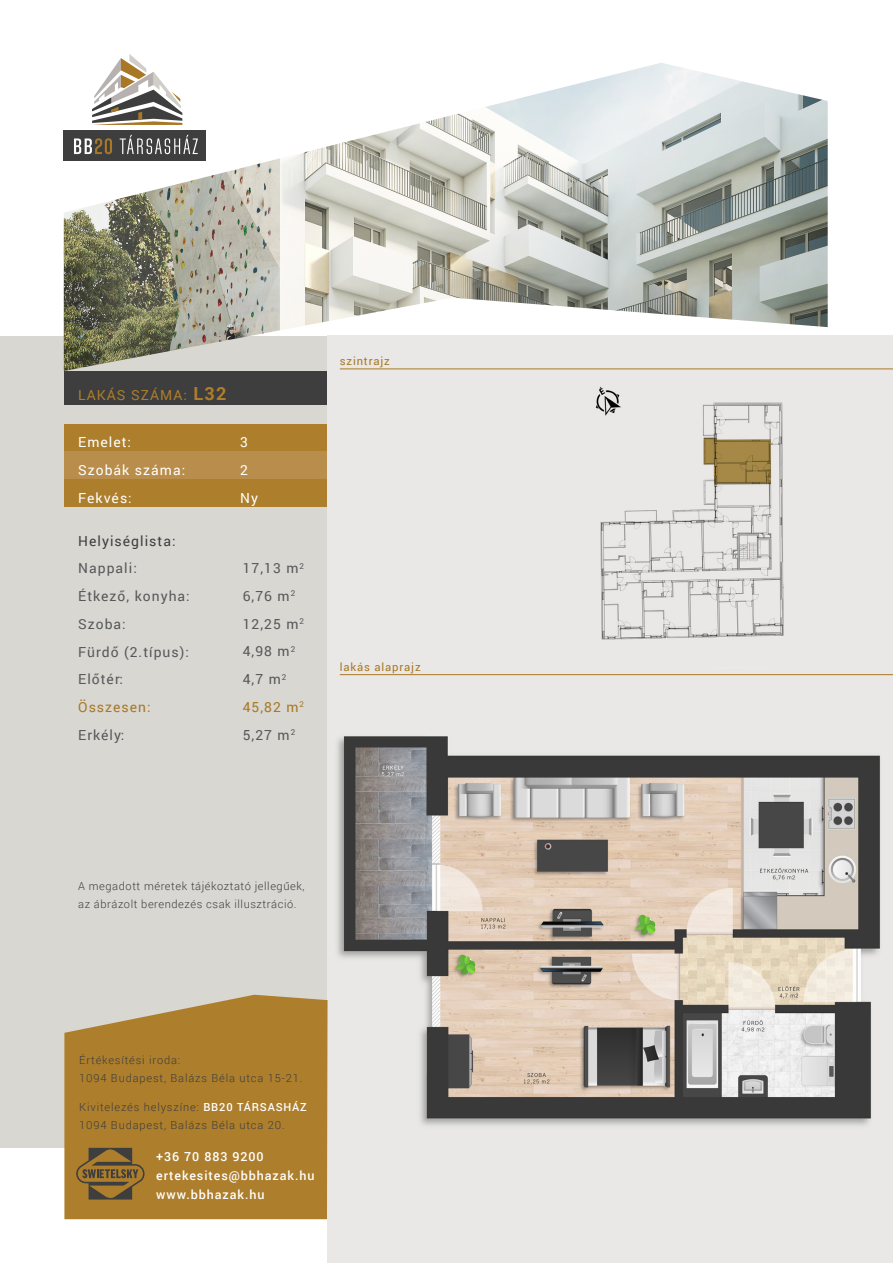
<style>
.page{position:relative;width:893px;height:1263px;background:#fff}
.page>*{position:absolute;margin:0;border:0;box-sizing:border-box;transform-origin:0 0}
.t1{font:13.8px "Roboto";letter-spacing:.075em;color:#57585a}
.t2{font:13.8px "Roboto";letter-spacing:.075em;color:#fff}
.t3{font:13.8px "Roboto";letter-spacing:.075em;color:#a87826}
.t4{font:13.8px "Roboto";letter-spacing:.075em;color:#ad7e2c}
.t5{font:13.8px "Roboto";letter-spacing:.075em;color:#3e3e3f}
.t6{font:500 12.45px "Roboto";letter-spacing:.075em;color:#fff}
.t7{font:11.25px "Roboto";letter-spacing:.075em;color:#a87826}
.t8{font:300 11.1px "Roboto";letter-spacing:.075em;color:#3e3e3f}
.t9{font:300 11.1px/18px "Roboto";letter-spacing:.05em;color:#3e3e3f}
.s1{font-weight:700;font-size:18px}
.s2{font-weight:500;color:#fff}
</style>
<div class="page">
<div style="left:327px;top:336px;width:566px;height:927px;background:#e9e8e6"></div>
<svg style="left:117px;top:54px;width:23px;height:9px"></svg>
<img style="left:337px;top:736px;width:543px;height:390px">
<img style="left:595px;top:387px;width:189px;height:253px">
<hr style="left:340px;top:368px;width:553px;height:1px;background:#a87826">
<hr style="left:340px;top:674px;width:553px;height:1px;background:#a87826">
<div style="left:0;top:337px;width:327px;height:811px;background:#d8d7d2"></div>
<div style="left:64px;top:372px;width:263px;height:33px;background:#3e3e3f"></div>
<div style="left:64px;top:424px;width:263px;height:28px;background:#ad7e2c"></div>
<div style="left:64px;top:451px;width:263px;height:28px;background:#b98d4b"></div>
<div style="left:64px;top:479px;width:263px;height:28px;background:#ad7e2c"></div>
<svg style="left:64px;top:995px;width:264px;height:224px;background:#b08539"></svg>
<svg style="left:76px;top:1148px;width:69px;height:51px;background:#846632"></svg>
<img style="left:64px;top:63px;width:764px;height:308px">
<p class="t4" style="left:78px;top:386px;width:150px">LAKÁS SZÁMA: <span class="s1">L32</span></p>
<p class="t2" style="left:78px;top:433px;width:54px">Emelet:</p>
<p class="t2" style="left:240px;top:433px;width:9px">3</p>
<p class="t2" style="left:78px;top:460px;width:109px">Szobák száma:</p>
<p class="t2" style="left:240px;top:460px;width:9px">2</p>
<p class="t2" style="left:78px;top:488px;width:55px">Fekvés:</p>
<p class="t2" style="left:240px;top:488px;width:19px">Ny</p>
<p class="t5" style="left:78px;top:531px;width:99px">Helyiséglista:</p>
<p class="t1" style="left:78px;top:559px;width:60px">Nappali:</p>
<p class="t1" style="left:78px;top:587px;width:113px">Étkező, konyha:</p>
<p class="t1" style="left:78px;top:614px;width:49px">Szoba:</p>
<p class="t1" style="left:78px;top:642px;width:112px">Fürdő (2.típus):</p>
<p class="t1" style="left:78px;top:670px;width:46px">Előtér:</p>
<p class="t3" style="left:78px;top:698px;width:74px">Összesen:</p>
<p class="t1" style="left:78px;top:725px;width:48px">Erkély:</p>
<p class="t1" style="left:243px;top:559px;width:63px">17,13 m<sup>2</sup></p>
<p class="t1" style="left:243px;top:586px;width:54px">6,76 m<sup>2</sup></p>
<p class="t1" style="left:243px;top:614px;width:63px">12,25 m<sup>2</sup></p>
<p class="t1" style="left:243px;top:642px;width:54px">4,98 m<sup>2</sup></p>
<p class="t1" style="left:243px;top:670px;width:45px">4,7 m<sup>2</sup></p>
<p class="t3" style="left:243px;top:697px;width:63px">45,82 m<sup>2</sup></p>
<p class="t1" style="left:243px;top:725px;width:54px">5,27 m<sup>2</sup></p>
<p class="t7" style="left:340px;top:353px;width:52px">szintrajz</p>
<p class="t7" style="left:340px;top:659px;width:82px">lakás alaprajz</p>
<p class="t9" style="left:78px;top:876px;width:228px">A megadott méretek tájékoztató jellegűek, az ábrázolt berendezés csak illusztráció.</p>
<p class="t8" style="left:79px;top:1052px;width:103px">Értékesítési iroda:</p>
<p class="t8" style="left:79px;top:1070px;width:225px">1094 Budapest, Balázs Béla utca 15-21.</p>
<p class="t8" style="left:79px;top:1099px;width:229px">Kivitelezés helyszíne: <span class="s2">BB20 TÁRSASHÁZ</span></p>
<p class="t8" style="left:79px;top:1117px;width:207px">1094 Budapest, Balázs Béla utca 20.</p>
<p class="t6" style="left:156px;top:1147px;width:109px">+36 70 883 9200</p>
<p class="t6" style="left:156px;top:1167px;width:160px">ertekesites@bbhazak.hu</p>
<p class="t6" style="left:156px;top:1186px;width:110px">www.bbhazak.hu</p>
</div>
